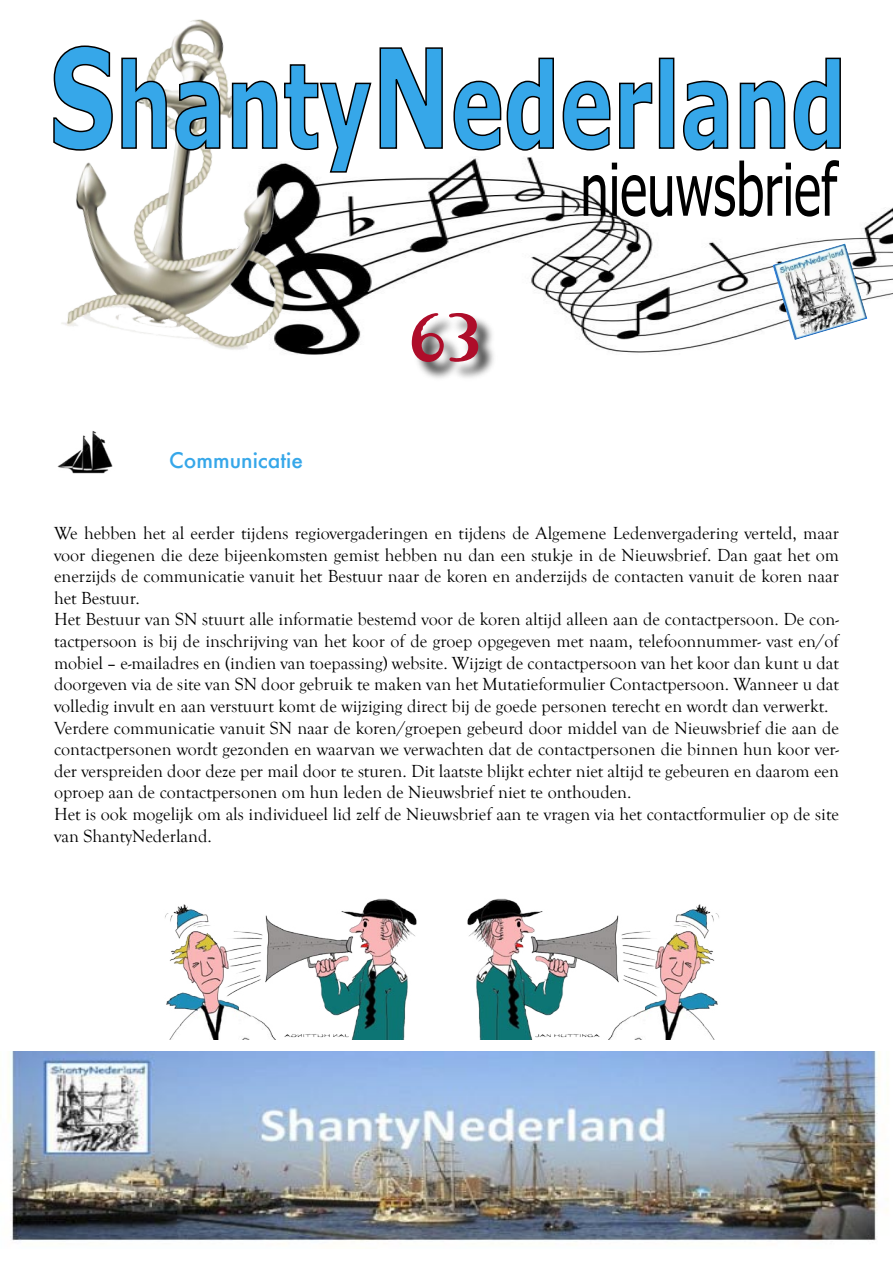
<style>
.page{position:relative;width:893px;height:1263px;background:#fff}
.page>*{position:absolute;margin:0;border:0;box-sizing:border-box;transform-origin:0 0}
.t1{font:72px "Khaki One";color:#ae0d2a}
.t2{font:500 21px "Futura";color:#36a7e9}
.t3{font:18px/21.6px "Goudy Old Style T";color:#000;text-align:justify}
</style>
<div class="page">
<img style="left:356px;top:207px;width:537px;height:146px">
<img style="left:57px;top:431px;width:56px;height:43px">
<img style="left:61px;top:19px;width:295px;height:336px">
<svg style="left:53px;top:45px;width:789px;height:229px"></svg>
<svg style="left:584px;top:160px;width:255px;height:57px"></svg>
<img style="left:772px;top:243px;width:95px;height:97px">
<div style="left:413px;top:314px;width:85px;height:68px;background:#000;opacity:.75"></div>
<img style="left:8px;top:1052px;width:879px;height:189px">
<img style="left:467px;top:898px;width:252px;height:142px">
<img style="left:165px;top:898px;width:252px;height:142px">
<p class="t2" style="left:169px;top:446px;width:135px">Communicatie</p>
<p class="t1" style="left:406px;top:295px;width:77px">63</p>
<p class="t3" style="left:54px;top:523px;width:786px">We hebben het al eerder tijdens regiovergaderingen en tijdens de Algemene Ledenvergadering verteld, maar voor diegenen die deze bijeenkomsten gemist hebben nu dan een stukje in de Nieuwsbrief. Dan gaat het om enerzijds de communicatie vanuit het Bestuur naar de koren en anderzijds de contacten vanuit de koren naar het Bestuur.</p>
<p class="t3" style="left:54px;top:609px;width:786px">Het Bestuur van SN stuurt alle informatie bestemd voor de koren altijd alleen aan de contactpersoon. De con&shy;tactpersoon is bij de inschrijving van het koor of de groep opgegeven met naam, telefoonnummer- vast en/of mobiel – e-mailadres en (indien van toepassing) website. Wijzigt de contactpersoon van het koor dan kunt u dat doorgeven via de site van SN door gebruik te maken van het Mutatieformulier Contactpersoon. Wanneer u dat volledig invult en aan verstuurt komt de wijziging direct bij de goede personen terecht en wordt dan verwerkt.</p>
<p class="t3" style="left:54px;top:717px;width:786px">Verdere communicatie vanuit SN naar de koren/groepen gebeurd door middel van de Nieuwsbrief die aan de contactpersonen wordt gezonden en waarvan we verwachten dat de contactpersonen die binnen hun koor ver&shy;der verspreiden door deze per mail door te sturen. Dit laatste blijkt echter niet altijd te gebeuren en daarom een oproep aan de contactpersonen om hun leden de Nieuwsbrief niet te onthouden.</p>
<p class="t3" style="left:54px;top:804px;width:786px">Het is ook mogelijk om als individueel lid zelf de Nieuwsbrief aan te vragen via het contactformulier op de site van ShantyNederland.</p>
</div>
